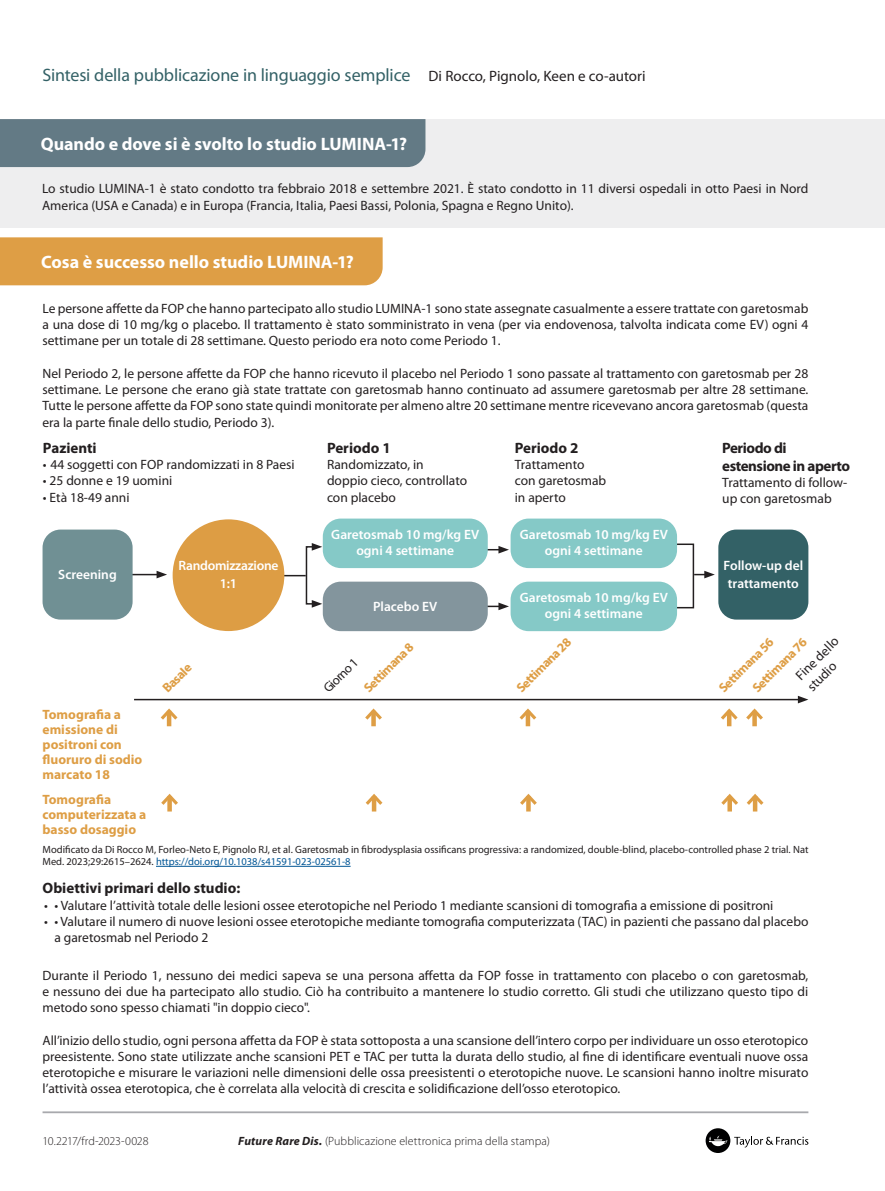
<style>
.page{position:relative;width:885px;height:1191px;background:#fff}
.page>*{position:absolute;margin:0;border:0;box-sizing:border-box;transform-origin:0 0}
.t1{font:18px "Myriad Pro";letter-spacing:-.01em;color:#336166}
.abstract{font:700 18px "Myriad Pro";letter-spacing:-.005em;color:#fff}
.t2{font:700 15px "Myriad Pro";color:#231f20}
.t3{font:700 15px/18px "Myriad Pro";letter-spacing:-.03em;color:#231f20}
.t4{font:13.5px/16.2px "Myriad Pro";color:#231f20}
.t5{font:600 13.5px/16.2px "Myriad Pro";color:#fff;text-align:center}
.t6{font:700 13.5px/15px "Myriad Pro";color:#de9e45}
.t7{font:600 13.5px "Myriad Pro";letter-spacing:-.02em;color:#fff}
.t8{font:700 13.05px "Myriad Pro";color:#de9e45}
.t9{font:13.05px "Myriad Pro";color:#231f20}
.t10{font:300 12px "Myriad Pro";letter-spacing:.005em;color:#231f20}
.t11{font:10.5px/12.6px "Myriad Pro";color:#231f20}
.s1{font-size:15px;color:#231f20}
.s2{color:#005595}
.s3{font-weight:700;font-style:italic}
</style>
<div class="page">
<hr style="left:43px;top:1111px;width:765px;height:2px;background:#a8a9ad">
<div style="left:705px;top:1128px;width:25px;height:25px;background:#000001;border-radius:50%"></div>
<svg style="left:734px;top:1136px;width:74px;height:11px"></svg>
<svg style="left:708px;top:1135px;width:19px;height:11px"></svg>
<div style="left:0;top:119px;width:884px;height:108px;background:#eeeeef"></div>
<svg style="left:487px;top:546px;width:22px;height:7px"></svg>
<div style="left:0;top:119px;width:425px;height:48px;background:#637a85"></div>
<div style="left:0;top:237px;width:382px;height:48px;background:#de9e45"></div>
<hr style="left:134px;top:699px;width:666px;height:1px;background:#231f20">
<svg style="left:797px;top:696px;width:11px;height:7px"></svg>
<hr style="left:167px;top:711px;width:4px;height:15px;background:#de9e45">
<svg style="left:160px;top:708px;width:18px;height:15px"></svg>
<div style="left:371px;top:711px;width:5px;height:15px;background:#de9e45"></div>
<svg style="left:365px;top:708px;width:17px;height:15px"></svg>
<div style="left:525px;top:711px;width:5px;height:15px;background:#de9e45"></div>
<svg style="left:519px;top:708px;width:18px;height:15px"></svg>
<div style="left:726px;top:711px;width:5px;height:15px;background:#de9e45"></div>
<svg style="left:752px;top:723px;width:4px;height:3px"></svg>
<svg style="left:721px;top:708px;width:42px;height:15px"></svg>
<div style="left:167px;top:796px;width:5px;height:15px;background:#de9e45"></div>
<svg style="left:161px;top:793px;width:17px;height:15px"></svg>
<hr style="left:372px;top:796px;width:4px;height:15px;background:#de9e45">
<svg style="left:365px;top:794px;width:18px;height:14px"></svg>
<svg style="left:526px;top:808px;width:4px;height:3px"></svg>
<svg style="left:520px;top:793px;width:17px;height:15px"></svg>
<svg style="left:727px;top:808px;width:4px;height:3px"></svg>
<div style="left:752px;top:796px;width:5px;height:15px;background:#de9e45"></div>
<svg style="left:721px;top:793px;width:43px;height:15px"></svg>
<hr style="left:156px;top:866px;width:194px;height:1px;background:#005595">
<svg style="left:487px;top:602px;width:22px;height:8px"></svg>
<div style="left:323px;top:581px;width:164px;height:50px;background:#83959d;border-radius:18px"></div>
<div style="left:323px;top:518px;width:164px;height:50px;background:#85c9c7;border-radius:18px"></div>
<div style="left:718px;top:529px;width:90px;height:90px;background:#336166;border-radius:18px"></div>
<svg style="left:133px;top:571px;width:34px;height:7px"></svg>
<div style="left:306px;top:546px;width:9px;height:58px;border:2px solid #231f20"></div>
<svg style="left:312px;top:543px;width:10px;height:7px"></svg>
<svg style="left:312px;top:600px;width:10px;height:7px"></svg>
<svg style="left:284px;top:575px;width:22px;height:1px"></svg>
<div style="left:675px;top:543px;width:19px;height:65px;border:2px solid #231f20"></div>
<svg style="left:694px;top:571px;width:20px;height:7px"></svg>
<div style="left:43px;top:529px;width:90px;height:90px;background:#709094;border-radius:18px"></div>
<div style="left:173px;top:519px;width:111px;height:112px;background:#dd9d44;border-radius:50%"></div>
<div style="left:510px;top:518px;width:167px;height:50px;background:#85c9c7;border-radius:18px"></div>
<div style="left:510px;top:581px;width:167px;height:50px;background:#85c9c7;border-radius:18px"></div>
<h1 class="t1" style="left:43px;top:64px;width:604px">Sintesi della pubblicazione in linguaggio semplice <span class="s1">Di Rocco, Pignolo, Keen e co-autori</span></h1>
<p class="abstract" style="left:41px;top:132px;width:368px">Quando e dove si è svolto lo studio LUMINA-1?</p>
<p class="t4" style="left:42px;top:181px;width:767px">Lo studio LUMINA-1 è stato condotto tra febbraio 2018 e settembre 2021. È stato condotto in 11 diversi ospedali in otto Paesi in Nord<br>America (USA e Canada) e in Europa (Francia, Italia, Paesi Bassi, Polonia, Spagna e Regno Unito).</p>
<p class="abstract" style="left:41px;top:250px;width:314px">Cosa è successo nello studio LUMINA-1?</p>
<p class="t4" style="left:43px;top:300px;width:767px;text-align:justify">Le persone affette da FOP che hanno partecipato allo studio LUMINA-1 sono state assegnate casualmente a essere trattate con garetosmab a una dose di 10 mg/kg o placebo. Il trattamento è stato somministrato in vena (per via endovenosa, talvolta indicata come EV) ogni 4 settimane per un totale di 28 settimane. Questo periodo era noto come Periodo 1.</p>
<p class="t4" style="left:43px;top:365px;width:767px;text-align:justify">Nel Periodo 2, le persone affette da FOP che hanno ricevuto il placebo nel Periodo 1 sono passate al trattamento con garetosmab per 28 settimane. Le persone che erano già state trattate con garetosmab hanno continuato ad assumere garetosmab per altre 28 settimane.<br>Tutte le persone affette da FOP sono state quindi monitorate per almeno altre 20 settimane mentre ricevevano ancora garetosmab (questa era la parte finale dello studio, Periodo 3).</p>
<p class="t2" style="left:43px;top:438px;width:55px">Pazienti</p>
<p class="t4" style="left:43px;top:456px;width:253px">• 44 soggetti con FOP randomizzati in 8 Paesi</p>
<p class="t4" style="left:43px;top:472px;width:131px">• 25 donne e 19 uomini</p>
<p class="t4" style="left:43px;top:489px;width:88px">• Età 18-49 anni</p>
<p class="t5" style="left:58px;top:566px;width:60px">Screening</p>
<p class="t7" style="left:178px;top:557px;width:101px">Randomizzazione</p>
<p class="t5" style="left:220px;top:575px;width:19px">1:1</p>
<p class="t6" style="left:43px;top:706px;width:101px">Tomografia a emissione di positroni con fluoruro di sodio marcato 18</p>
<p class="t6" style="left:43px;top:791px;width:105px">Tomografia computerizzata a basso dosaggio</p>
<p class="t8" style="left:159px;top:684px;width:37px;rotate:-45deg">Basale</p>
<p class="t2" style="left:327px;top:438px;width:65px">Periodo 1</p>
<p class="t4" style="left:327px;top:456px;width:142px">Randomizzato, in doppio cieco, controllato con placebo</p>
<p class="t5" style="left:331px;top:526px;width:149px">Garetosmab 10 mg/kg EV ogni 4 settimane</p>
<p class="t5" style="left:373px;top:598px;width:66px">Placebo EV</p>
<p class="t2" style="left:514px;top:438px;width:65px">Periodo 2</p>
<p class="t4" style="left:514px;top:456px;width:93px">Trattamento con garetosmab in aperto</p>
<p class="t5" style="left:519px;top:526px;width:149px">Garetosmab 10 mg/kg EV ogni 4 settimane</p>
<p class="t5" style="left:519px;top:589px;width:149px">Garetosmab 10 mg/kg EV ogni 4 settimane</p>
<p class="t3" style="left:722px;top:438px;width:129px">Periodo di estensione in aperto</p>
<p class="t4" style="left:722px;top:474px;width:126px">Trattamento di follow&shy;up con garetosmab</p>
<p class="t5" style="left:723px;top:556px;width:81px;line-height:18px">Follow-up del trattamento</p>
<p class="t8" style="left:360px;top:684px;width:66px;rotate:-45deg">Settimana 8</p>
<p class="t8" style="left:512px;top:684px;width:73px;rotate:-45deg">Settimana 28</p>
<p class="t8" style="left:715px;top:684px;width:73px;rotate:-45deg">Settimana 56</p>
<p class="t8" style="left:748px;top:684px;width:73px;rotate:-45deg">Settimana 76</p>
<p class="t4" style="left:792px;top:671px;width:56px;rotate:-45deg">Fine dello</p>
<p class="t9" style="left:320px;top:684px;width:45px;rotate:-45deg">Giorno 1</p>
<p class="t4" style="left:803px;top:683px;width:37px;rotate:-45deg">studio</p>
<p class="t11" style="left:43px;top:842px;width:767px">Modificato da Di Rocco M, Forleo-Neto E, Pignolo RJ, et al. Garetosmab in fibrodysplasia ossificans progressiva: a randomized, double-blind, placebo-controlled phase 2 trial. Nat<br>Med. 2023;29:2615–2624. <span class="s2">https://doi.org/10.1038/s41591-023-02561-8</span></p>
<p class="t2" style="left:43px;top:878px;width:199px">Obiettivi primari dello studio:</p>
<p class="t4" style="left:44px;top:896px;width:730px">• • Valutare l’attività totale delle lesioni ossee eterotopiche nel Periodo 1 mediante scansioni di tomografia a emissione di positroni</p>
<p class="t4" style="left:55px;top:913px;width:755px;text-indent:-10px">• • Valutare il numero di nuove lesioni ossee eterotopiche mediante tomografia computerizzata (TAC) in pazienti che passano dal placebo a garetosmab nel Periodo 2</p>
<p class="t4" style="left:43px;top:967px;width:767px;text-align:justify">Durante il Periodo 1, nessuno dei medici sapeva se una persona affetta da FOP fosse in trattamento con placebo o con garetosmab, e nessuno dei due ha partecipato allo studio. Ciò ha contribuito a mantenere lo studio corretto. Gli studi che utilizzano questo tipo di metodo sono spesso chiamati "in doppio cieco".</p>
<p class="t4" style="left:43px;top:1031px;width:767px;text-align:justify">All’inizio dello studio, ogni persona affetta da FOP è stata sottoposta a una scansione dell’intero corpo per individuare un osso eterotopico preesistente. Sono state utilizzate anche scansioni PET e TAC per tutta la durata dello studio, al fine di identificare eventuali nuove ossa eterotopiche e misurare le variazioni nelle dimensioni delle ossa preesistenti o eterotopiche nuove. Le scansioni hanno inoltre misurato l’attività ossea eterotopica, che è correlata alla velocità di crescita e solidificazione dell’osso eterotopico.</p>
<p class="t10" style="left:43px;top:1134px;width:107px">10.2217/frd-2023-0028</p>
<p class="t10" style="left:238px;top:1134px;width:313px"><span class="s3">Future Rare Dis.</span> (Pubblicazione elettronica prima della stampa)</p>
</div>
